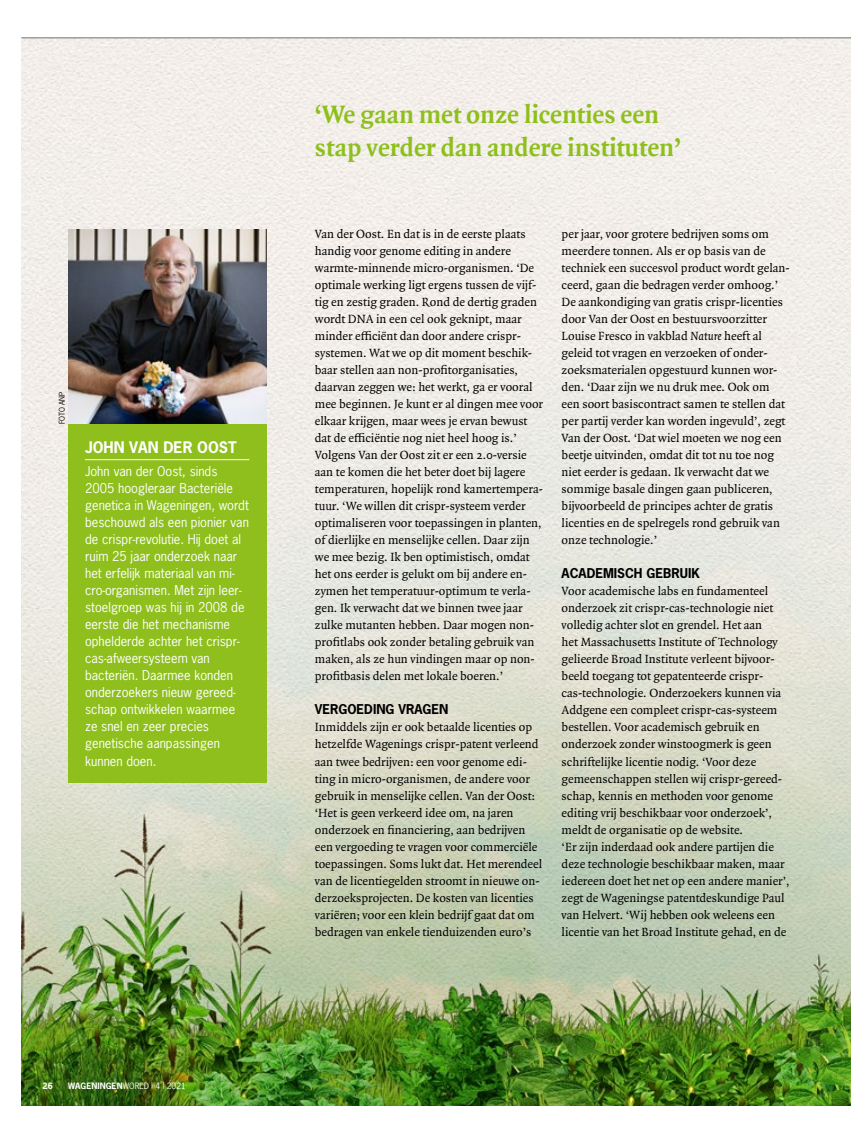
<style>
.page{position:relative;width:851px;height:1127px;background:#fff}
.page>*{position:absolute;margin:0;border:0;box-sizing:border-box;transform-origin:0 0}
.Streamer{font:700 27px/33px "Quadraat OT";color:#8ebf1d}
.Naam_met_lijn{font:700 15px "News Gothic Std";color:#fff}
.Body{font:12.75px/17px "Quadraat OT";color:#000}
.Personalia{font:12.75px/17px "News Gothic Std";color:#fff}
.Tussenkop{font:700 12.75px "News Gothic Std";color:#000}
.t1{font:700 8.25px "News Gothic Std";letter-spacing:.01em;color:#fff}
.Fotocredit_vertic{font:7.5px "News Gothic Std";color:#000}
.s1{font-weight:400}
.s2{font-style:italic}
</style>
<div class="page">
<img style="left:21px;top:39px;width:829px;height:1067px">
<svg style="left:21px;top:37px;width:829px;height:2px"></svg>
<img style="left:68px;top:230px;width:198px;height:194px">
<div style="left:68px;top:424px;width:198px;height:358px;background:#8ebf1d"></div>
<hr style="left:85px;top:459px;width:164px;height:1px;background:#fff">
<p class="Fotocredit_vertic" style="left:57px;top:424px;width:34px;rotate:-90deg">FOTO ANP</p>
<p class="Naam_met_lijn" style="left:85px;top:438px;width:153px">JOHN VAN DER OOST</p>
<p class="Personalia" style="left:85px;top:463px;width:165px">John van der Oost, sinds<br>2005 hoogleraar Bacteriële genetica in Wageningen, wordt beschouwd als een pionier van de crispr-revolutie. Hij doet al ruim 25 jaar onderzoek naar het erfelijk materiaal van mi&shy;cro-organismen. Met zijn leer&shy;stoelgroep was hij in 2008 de eerste die het mechanisme ophelderde achter het crispr&shy;cas-afweersysteem van bacteriën. Daarmee konden onderzoekers nieuw gereed&shy;schap ontwikkelen waarmee ze snel en zeer precies genetische aanpassingen kunnen doen.</p>
<p class="t1" style="left:43px;top:1080px;width:12px">26</p>
<p class="t1" style="left:68px;top:1080px;width:119px">WAGENINGEN<span class="s1">WORLD</span> <sup>|</sup> <span class="s1">4</span> <sup>|</sup> <span class="s1">2021</span></p>
<p class="Streamer" style="left:315px;top:98px;width:368px">‘We gaan met onze licenties een stap verder dan andere instituten’</p>
<p class="Body" style="left:315px;top:226px;width:230px">Van der Oost. En dat is in de eerste plaats handig voor genome editing in andere warmte-minnende micro-organismen. ‘De optimale werking ligt ergens tussen de vijf&shy;tig en zestig graden. Rond de dertig graden wordt DNA in een cel ook geknipt, maar minder efficiënt dan door andere crispr&shy;systemen. Wat we op dit moment beschik&shy;baar stellen aan non-profitorganisaties, daarvan zeggen we: het werkt, ga er vooral mee beginnen. Je kunt er al dingen mee voor elkaar krijgen, maar wees je ervan bewust dat de efficiëntie nog niet heel hoog is.’</p>
<p class="Body" style="left:315px;top:447px;width:229px">Volgens Van der Oost zit er een 2.0-versie aan te komen die het beter doet bij lagere temperaturen, hopelijk rond kamertempera&shy;tuur. ‘We willen dit crispr-systeem verder optimaliseren voor toepassingen in planten, of dierlijke en menselijke cellen. Daar zijn we mee bezig. Ik ben optimistisch, omdat het ons eerder is gelukt om bij andere en&shy;zymen het temperatuur-optimum te verla&shy;gen. Ik verwacht dat we binnen twee jaar zulke mutanten hebben. Daar mogen non&shy;profitlabs ook zonder betaling gebruik van maken, als ze hun vindingen maar op non&shy;profitbasis delen met lokale boeren.’</p>
<p class="Tussenkop" style="left:315px;top:701px;width:135px">VERGOEDING VRAGEN</p>
<p class="Body" style="left:315px;top:719px;width:229px">Inmiddels zijn er ook betaalde licenties op hetzelfde Wagenings crispr-patent verleend aan twee bedrijven: een voor genome edi&shy;ting in micro-organismen, de andere voor gebruik in menselijke cellen. Van der Oost: ‘Het is geen verkeerd idee om, na jaren onderzoek en financiering, aan bedrijven een vergoeding te vragen voor commerciële toepassingen. Soms lukt dat. Het merendeel van de licentiegelden stroomt in nieuwe on&shy;derzoeksprojecten. De kosten van licenties variëren; voor een klein bedrijf gaat dat om bedragen van enkele tienduizenden euro’s</p>
<p class="Body" style="left:561px;top:226px;width:229px">per jaar, voor grotere bedrijven soms om meerdere tonnen. Als er op basis van de techniek een succesvol product wordt gelan&shy;ceerd, gaan die bedragen verder omhoog.’</p>
<p class="Body" style="left:561px;top:294px;width:225px">De aankondiging van gratis crispr-licenties door Van der Oost en bestuursvoorzitter Louise Fresco in vakblad <span class="s2">Nature</span> heeft al geleid tot vragen en verzoeken of onder&shy;zoeksmaterialen opgestuurd kunnen wor&shy;den. ‘Daar zijn we nu druk mee. Ook om een soort basiscontract samen te stellen dat per partij verder kan worden ingevuld’, zegt Van der Oost. ‘Dat wiel moeten we nog een beetje uitvinden, omdat dit tot nu toe nog niet eerder is gedaan. Ik verwacht dat we sommige basale dingen gaan publiceren, bijvoorbeeld de principes achter de gratis licenties en de spelregels rond gebruik van onze technologie.’</p>
<p class="Tussenkop" style="left:561px;top:565px;width:140px">ACADEMISCH GEBRUIK</p>
<p class="Body" style="left:561px;top:583px;width:222px">Voor academische labs en fundamenteel onderzoek zit crispr-cas-technologie niet volledig achter slot en grendel. Het aan<br>het Massachusetts Institute of Technology gelieerde Broad Institute verleent bijvoor&shy;beeld toegang tot gepatenteerde crispr&shy;cas-technologie. Onderzoekers kunnen via Addgene een compleet crispr-cas-systeem bestellen. Voor academisch gebruik en onderzoek zonder winstoogmerk is geen schriftelijke licentie nodig. ‘Voor deze gemeenschappen stellen wij crispr-gereed&shy;schap, kennis en methoden voor genome editing vrij beschikbaar voor onderzoek’, meldt de organisatie op de website.</p>
<p class="Body" style="left:561px;top:838px;width:230px">‘Er zijn inderdaad ook andere partijen die deze technologie beschikbaar maken, maar iedereen doet het net op een andere manier’, zegt de Wageningse patentdeskundige Paul van Helvert. ‘Wij hebben ook weleens een licentie van het Broad Institute gehad, en de</p>
</div>
